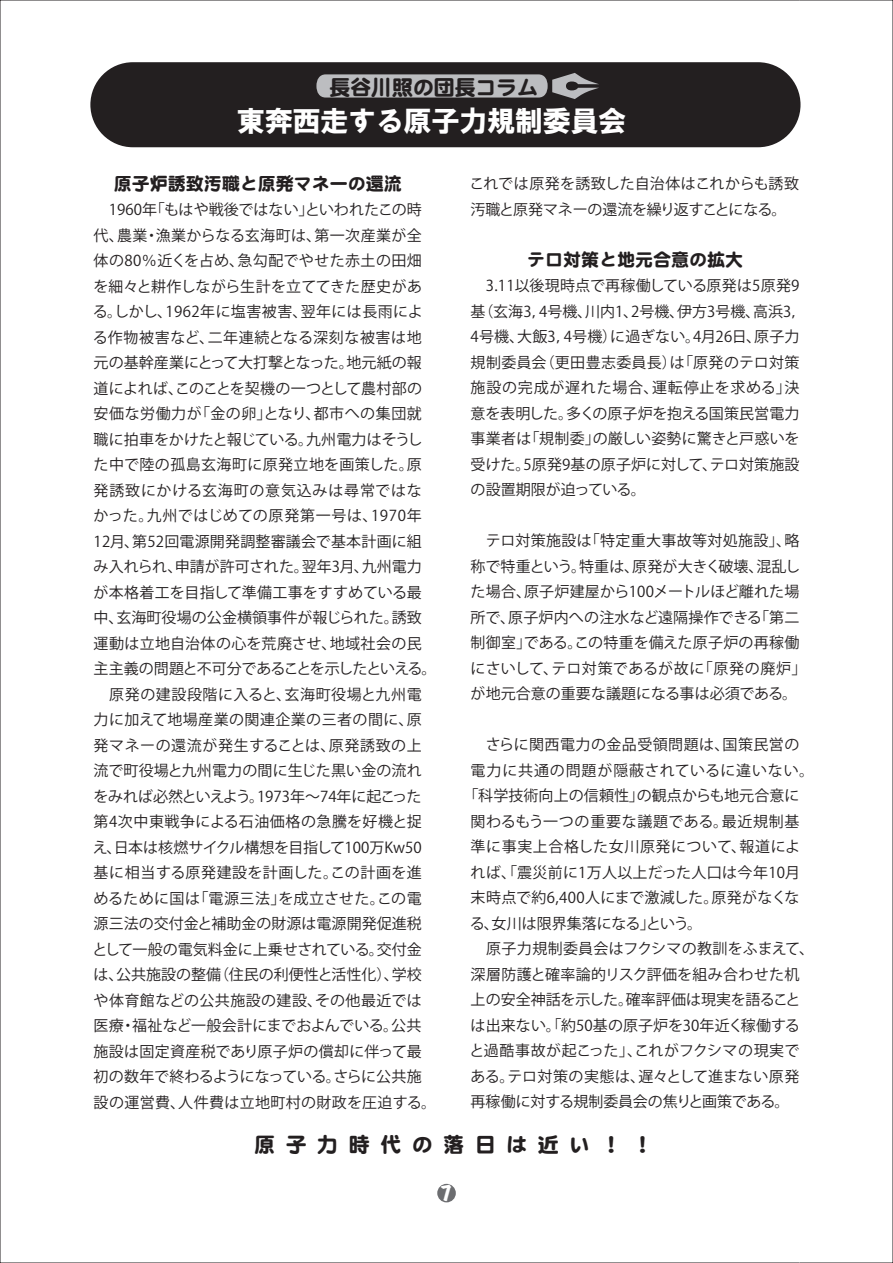
<style>
.page{position:relative;width:893px;height:1263px;background:#fff}
.page>*{position:absolute;margin:0;border:0;box-sizing:border-box;transform-origin:0 0}
.t1{font:28.5px "HG Soei Kakugothic UB";letter-spacing:-.025em;color:#fff}
.t2{font:21.45px "DF Maru Gothic SB MP RKSJ H";letter-spacing:-.025em;color:#231f20}
.t3{font:21px "DF Maru Gothic SB MP RKSJ H";letter-spacing:.5em;color:#231f20}
.t4{font:18px "DF Maru Gothic SB MP RKSJ H";color:#231f20}
.t5{font:expanded 18px "Marker Felt";color:#fff}
.t6{font:15px/25.5px "Koz Go Pr 6 N";letter-spacing:.005em;color:#231f20}
.t7{font:15px "Koz Go Pr 6 N";letter-spacing:.025em;color:#231f20}
.t8{font:15px "Koz Go Pr 6 N";letter-spacing:.03em;color:#231f20}
.t9{font:15px "Koz Go Pr 6 N";letter-spacing:.06em;color:#231f20}
.t10{font:15px "Koz Go Pr 6 N";letter-spacing:.045em;color:#231f20}
.t11{font:15px "Koz Go Pr 6 N";letter-spacing:.04em;color:#231f20}
.t12{font:15px "Koz Go Pr 6 N";letter-spacing:-.015em;color:#231f20}
</style>
<div class="page">
<div style="left:437px;top:1184px;width:19px;height:18px;background:#6c6d70;border-radius:50%"></div>
<div style="left:90px;top:62px;width:710px;height:85px;background:#231f20;border-radius:43px"></div>
<svg style="left:316px;top:73px;width:283px;height:26px"></svg>
<h2 class="t2" style="left:329px;top:76px;width:211px">長谷川照の団長コラム</h2>
<h1 class="t1" style="left:237px;top:106px;width:391px">東奔西走する原子力規制委員会</h1>
<p class="t4" style="left:114px;top:174px;width:289px">原子炉誘致汚職と原発マネーの還流</p>
<p class="t6" style="left:92px;top:197px;width:346px">　1960年「もはや戦後ではない」といわれたこの時代、農業・漁業からなる玄海町は、第一次産業が全体の80％近くを占め、急勾配でやせた赤土の田畑を細々と耕作しながら生計を立ててきた歴史がある。しかし、1962年に塩害被害、翌年には長雨による作物被害など、二年連続となる深刻な被害は地元の基幹産業にとって大打撃となった。地元紙の報道によれば、このことを契機の一つとして農村部の安価な労働力が「金の卵」となり、都市への集団就職に拍車をかけたと報じている。九州電力はそうした中で陸の孤島玄海町に原発立地を画策した。原発誘致にかける玄海町の意気込みは尋常ではなかった。九州ではじめての原発第一号は、1970年<br>12月、第52回電源開発調整審議会で基本計画に組み入れられ、申請が許可された。翌年3月、九州電力が本格着工を目指して準備工事をすすめている最中、玄海町役場の公金横領事件が報じられた。誘致運動は立地自治体の心を荒廃させ、地域社会の民主主義の問題と不可分であることを示したといえる。　原発の建設段階に入ると、玄海町役場と九州電力に加えて地場産業の関連企業の三者の間に、原発マネーの還流が発生することは、原発誘致の上流で町役場と九州電力の間に生じた黒い金の流れをみれば必然といえよう。1973年～74年に起こった第4次中東戦争による石油価格の急騰を好機と捉え、日本は核燃サイクル構想を目指して100万Kw50基に相当する原発建設を計画した。この計画を進めるために国は「電源三法」を成立させた。この電源三法の交付金と補助金の財源は電源開発促進税として一般の電気料金に上乗せされている。交付金は、公共施設の整備（住民の利便性と活性化）、学校や体育館などの公共施設の建設、その他最近では医療・福祉など一般会計にまでおよんでいる。公共施設は固定資産税であり原子炉の償却に伴って最初の数年で終わるようになっている。さらに公共施設の運営費、人件費は立地町村の財政を圧迫する。</p>
<p class="t6" style="left:469px;top:171px;width:331px">これでは原発を誘致した自治体はこれからも誘致汚職と原発マネーの還流を繰り返すことになる。</p>
<p class="t4" style="left:527px;top:250px;width:217px">テロ対策と地元合意の拡大</p>
<p class="t6" style="left:471px;top:273px;width:337px">　3.11以後現時点で再稼働している原発は5原発9基（玄海3，4号機、川内1、2号機、伊方3号機、高浜3，<br>4号機、大飯3，4号機）に過ぎない。4月26日、原子力規制委員会（更田豊志委員長）は「原発のテロ対策施設の完成が遅れた場合、運転停止を求める」決意を表明した。多くの原子炉を抱える国策民営電力事業者は「規制委」の厳しい姿勢に驚きと戸惑いを受けた。5原発9基の原子炉に対して、テロ対策施設の設置期限が迫っている。</p>
<p class="t6" style="left:471px;top:528px;width:337px">　テロ対策施設は「特定重大事故等対処施設」、略称で特重という。特重は、原発が大きく破壊、混乱した場合、原子炉建屋から100メートルほど離れた場所で、原子炉内への注水など遠隔操作できる「第二制御室」である。この特重を備えた原子炉の再稼働にさいして、テロ対策であるが故に「原発の廃炉」が地元合意の重要な議題になる事は必須である。</p>
<p class="t8" style="left:471px;top:736px;width:330px">　さらに関西電力の金品受領問題は、国策民営の</p>
<p class="t9" style="left:471px;top:762px;width:345px">電力に共通の問題が隠蔽されているに違いない。</p>
<p class="t6" style="left:463px;top:783px;width:338px">「科学技術向上の信頼性」の観点からも地元合意に</p>
<p class="t10" style="left:471px;top:813px;width:330px">関わるもう一つの重要な議題である。最近規制基</p>
<p class="t11" style="left:471px;top:838px;width:331px">準に事実上合格した女川原発について、報道によ</p>
<p class="t7" style="left:471px;top:864px;width:331px">れば、「震災前に1万人以上だった人口は今年10月</p>
<p class="t7" style="left:471px;top:889px;width:330px">末時点で約6,400人にまで激減した。原発がなくな</p>
<p class="t6" style="left:470px;top:911px;width:234px">る、女川は限界集落になる」という。</p>
<p class="t6" style="left:471px;top:936px;width:345px">　原子力規制委員会はフクシマの教訓をふまえて、</p>
<p class="t7" style="left:471px;top:966px;width:330px">深層防護と確率論的リスク評価を組み合わせた机</p>
<p class="t6" style="left:471px;top:987px;width:331px">上の安全神話を示した。確率評価は現実を語ること</p>
<p class="t6" style="left:471px;top:1013px;width:331px">は出来ない。「約50基の原子炉を30年近く稼働する</p>
<p class="t6" style="left:469px;top:1038px;width:331px">と過酷事故が起こった」、これがフクシマの現実で</p>
<p class="t6" style="left:470px;top:1064px;width:331px">ある。テロ対策の実態は、遅々として進まない原発</p>
<p class="t12" style="left:471px;top:1093px;width:320px">再稼働に対する規制委員会の焦りと画策である。</p>
<h3 class="t3" style="left:254px;top:1134px;width:400px">原子力時代の落日は近い！！</h3>
<p class="t5" style="left:440px;top:1184px;width:13px">7</p>
</div>
